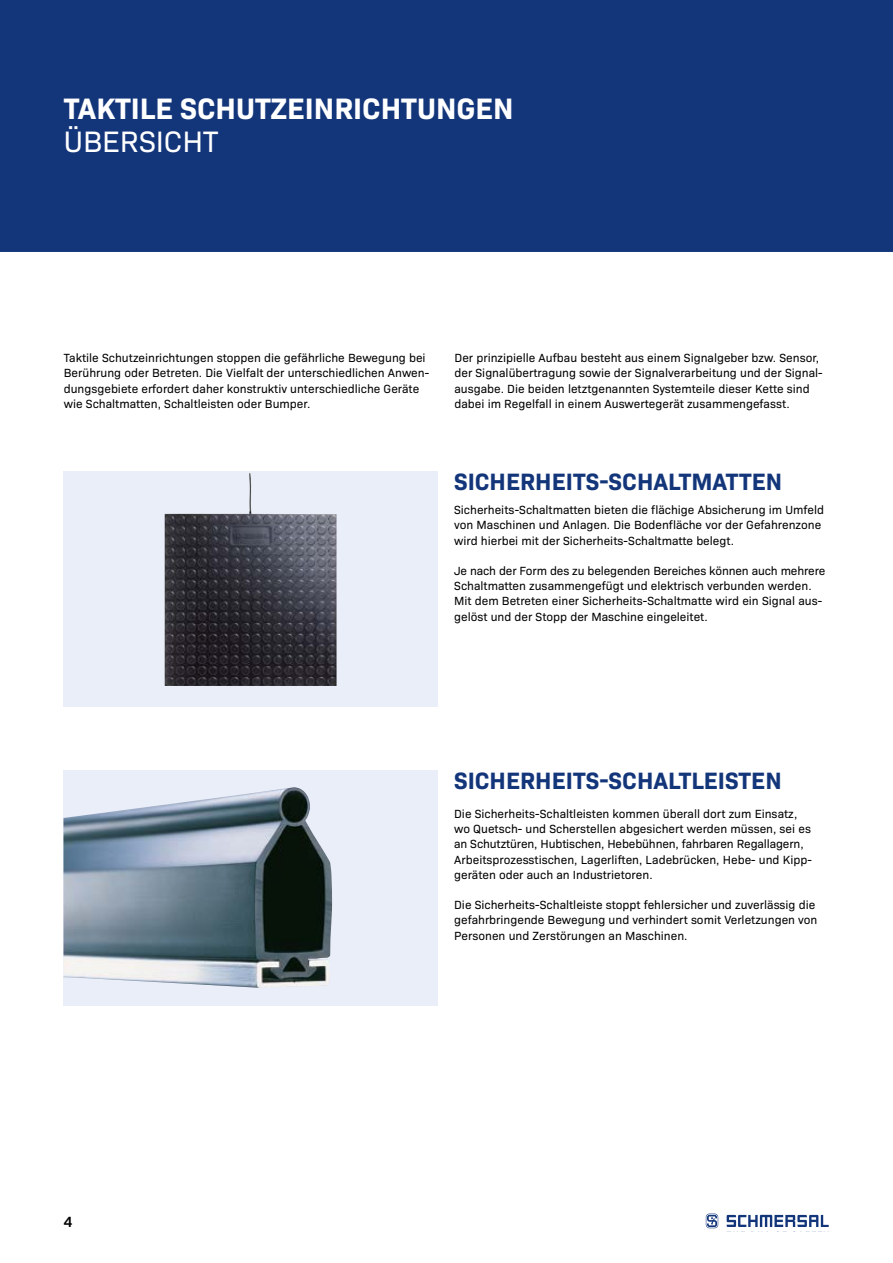
<style>
.page{position:relative;width:893px;height:1263px;background:#fff}
.page>*{position:absolute;margin:0;border:0;box-sizing:border-box;transform-origin:0 0}
.t1{font:700 30px "Bio Sans";color:#fff}
.t2{font:30px "Bio Sans";color:#fff}
.t3{font:700 24px "Bio Sans";color:#13357a}
.t4{font:600 15px "Bio Sans";color:#000}
.t5{font:12px/15.1px "Bio Sans";color:#000}
</style>
<div class="page">
<svg style="left:727px;top:1215px;width:102px;height:12px"></svg>
<svg style="left:706px;top:1213px;width:12px;height:15px"></svg>
<div style="left:0;top:0;width:893px;height:252px;background:#13357a"></div>
<div style="left:63px;top:472px;width:375px;height:235px;background:#e9eef9"></div>
<img style="left:165px;top:473px;width:172px;height:213px">
<div style="left:63px;top:770px;width:375px;height:235px;background:#e9eef9"></div>
<img style="left:63px;top:787px;width:269px;height:201px">
<h1 class="t1" style="left:64px;top:86px;width:451px">TAKTILE SCHUTZEINRICHTUNGEN</h1>
<h1 class="t2" style="left:64px;top:120px;width:156px">ÜBERSICHT</h1>
<p class="t5" style="left:64px;top:349px;width:367px">Taktile Schutzeinrichtungen stoppen die gefährliche Bewegung bei Berührung oder Betreten. Die Vielfalt der unterschiedlichen Anwen&shy;dungsgebiete erfordert daher konstruktiv unterschiedliche Geräte wie Schaltmatten, Schaltleisten oder Bumper.</p>
<p class="t5" style="left:454px;top:349px;width:370px">Der prinzipielle Aufbau besteht aus einem Signalgeber bzw. Sensor, der Signalübertragung sowie der Signalverarbeitung und der Signal&shy;ausgabe. Die beiden letztgenannten Systemteile dieser Kette sind dabei im Regelfall in einem Auswertegerät zusammengefasst.</p>
<h2 class="t3" style="left:454px;top:464px;width:330px">SICHERHEITS-SCHALTMATTEN</h2>
<p class="t5" style="left:454px;top:501px;width:371px">Sicherheits-Schaltmatten bieten die flächige Absicherung im Umfeld von Maschinen und Anlagen. Die Bodenfläche vor der Gefahrenzone wird hierbei mit der Sicherheits-Schaltmatte belegt.</p>
<p class="t5" style="left:454px;top:562px;width:373px">Je nach der Form des zu belegenden Bereiches können auch mehrere Schaltmatten zusammengefügt und elektrisch verbunden werden.<br>Mit dem Betreten einer Sicherheits-Schaltmatte wird ein Signal aus&shy;gelöst und der Stopp der Maschine eingeleitet.</p>
<h2 class="t3" style="left:454px;top:762px;width:329px">SICHERHEITS-SCHALTLEISTEN</h2>
<p class="t5" style="left:454px;top:805px;width:358px">Die Sicherheits-Schaltleisten kommen überall dort zum Einsatz, wo Quetsch- und Scherstellen abgesichert werden müssen, sei es an Schutztüren, Hubtischen, Hebebühnen, fahrbaren Regallagern, Arbeitsprozesstischen, Lagerliften, Ladebrücken, Hebe- und Kipp&shy;geräten oder auch an Industrietoren.</p>
<p class="t5" style="left:454px;top:896px;width:365px">Die Sicherheits-Schaltleiste stoppt fehlersicher und zuverlässig die gefahrbringende Bewegung und verhindert somit Verletzungen von<br>Personen und Zerstörungen an Maschinen.</p>
<p class="t4" style="left:63px;top:1210px;width:10px">4</p>
</div>
